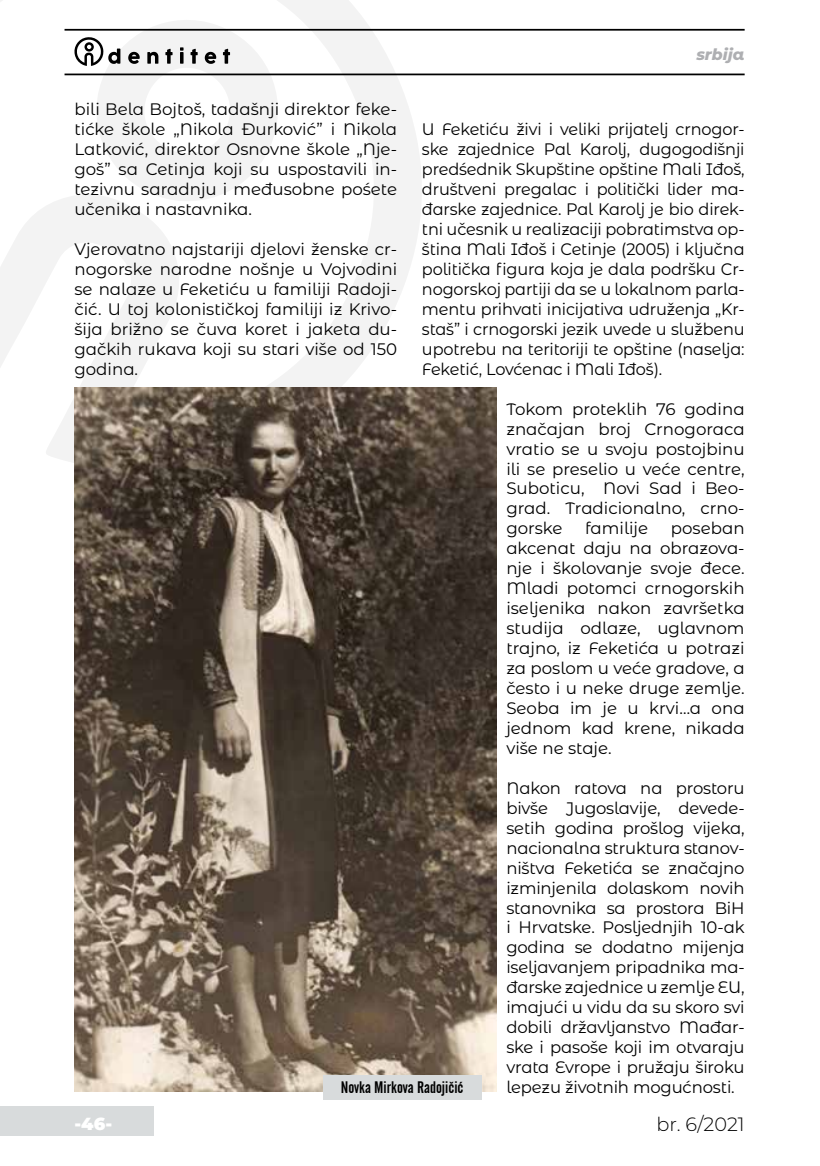
<style>
.page{position:relative;width:820px;height:1166px;background:#fff}
.page>*{position:absolute;margin:0;border:0;box-sizing:border-box;transform-origin:0 0}
.t1{font:300 19.25px "Montserrat Alternates";color:#000}
.t2{font:900 17.5px "Montserrat";color:#fff}
.t3{font:16.62px/19.9px "Montserrat Alternates";color:#000;text-align:justify}
.t4{font:16.62px "Alternate Gothic No 2 BT";color:#000}
.t5{font:italic 800 15.75px "Montserrat Alternates";color:#aeafb2}
</style>
<div class="page">
<svg style="left:0;top:0;width:428px;height:463px"></svg>
<svg style="left:83px;top:7px;width:208px;height:207px"></svg>
<div style="left:0;top:1106px;width:154px;height:30px;background:#d8dbdc"></div>
<svg style="left:74px;top:37px;width:46px;height:29px"></svg>
<svg style="left:128px;top:52px;width:12px;height:12px"></svg>
<svg style="left:147px;top:52px;width:11px;height:12px"></svg>
<svg style="left:165px;top:49px;width:7px;height:15px"></svg>
<svg style="left:180px;top:47px;width:3px;height:17px"></svg>
<svg style="left:190px;top:49px;width:8px;height:15px"></svg>
<svg style="left:205px;top:52px;width:11px;height:12px"></svg>
<svg style="left:223px;top:49px;width:7px;height:15px"></svg>
<hr style="left:64px;top:29px;width:680px;height:2px;background:#000">
<hr style="left:64px;top:74px;width:680px;height:1px;background:#000">
<img style="left:74px;top:387px;width:422px;height:704px">
<div style="left:322px;top:1074px;width:159px;height:25px;background:#d8dbdc"></div>
<p class="t5" style="left:696px;top:43px;width:50px">srbija</p>
<p class="t3" style="left:74px;top:99px;width:324px">bili Bela Bojtoš, tadašnji direktor feke&shy;tićke škole „Nikola Đurković” i Nikola Latković, direktor Osnovne škole „Nje&shy;goš” sa Cetinja koji su uspostavili in&shy;tezivnu saradnju i međusobne pośete učenika i nastavnika.</p>
<p class="t3" style="left:74px;top:238px;width:324px">Vjerovatno najstariji djelovi ženske cr&shy;nogorske narodne nošnje u Vojvodini se nalaze u Feketiću u familiji Radoji&shy;čić. U toj kolonističkoj familiji iz Krivo&shy;šija brižno se čuva koret i jaketa du&shy;gačkih rukava koji su stari više od 150 godina.</p>
<p class="t3" style="left:422px;top:119px;width:324px">U Feketiću živi i veliki prijatelj crnogor&shy;ske zajednice Pal Karolj, dugogodišnji predśednik Skupštine opštine Mali Iđoš, društveni pregalac i politički lider ma&shy;đarske zajednice. Pal Karolj je bio direk&shy;tni učesnik u realizaciji pobratimstva op&shy;ština Mali Iđoš i Cetinje (2005) i ključna politička figura koja je dala podršku Cr&shy;nogorskoj partiji da se u lokalnom parla&shy;mentu prihvati inicijativa udruženja „Kr&shy;staš” i crnogorski jezik uvede u službenu upotrebu na teritoriji te opštine (naselja:<br>Feketić, Lovćenac i Mali Iđoš).</p>
<p class="t3" style="left:506px;top:398px;width:240px">Tokom proteklih 76 godina značajan broj Crnogoraca vratio se u svoju postojbinu ili se preselio u veće centre, Suboticu, Novi Sad i Beo&shy;grad. Tradicionalno, crno&shy;gorske</p>
<p class="t3" style="left:585px;top:518px;width:64px">familije</p>
<p class="t3" style="left:506px;top:518px;width:240px;text-indent:164px">poseban akcenat daju na obrazova&shy;nje i školovanje svoje đece.<br>Mladi potomci crnogorskih iseljenika nakon završetka studija odlaze, uglavnom trajno, iz Feketića u potrazi za poslom u veće gradove, a često i u neke druge zemlje.<br>Seoba im je u krvi…a ona jednom kad krene, nikada više ne staje.</p>
<p class="t3" style="left:506px;top:777px;width:240px">Nakon ratova na prostoru bivše Jugoslavije, devede&shy;setih godina prošlog vijeka, nacionalna struktura stanov&shy;ništva Feketića se značajno izminjenila dolaskom novih stanovnika sa prostora BiH i Hrvatske. Posljednjih 10-ak godina se dodatno mijenja iseljavanjem pripadnika ma&shy;đarske zajednice u zemlje EU, imajući u vidu da su skoro svi dobili državljanstvo Mađar&shy;ske i pasoše koji im otvaraju vrata Evrope i pružaju široku lepezu životnih mogućnosti.</p>
<p class="t4" style="left:340px;top:1078px;width:124px">Novka Mirkova Radojičić</p>
<p class="t2" style="left:74px;top:1110px;width:39px">-46-</p>
<p class="t1" style="left:656px;top:1111px;width:90px">br. 6/2021</p>
</div>
